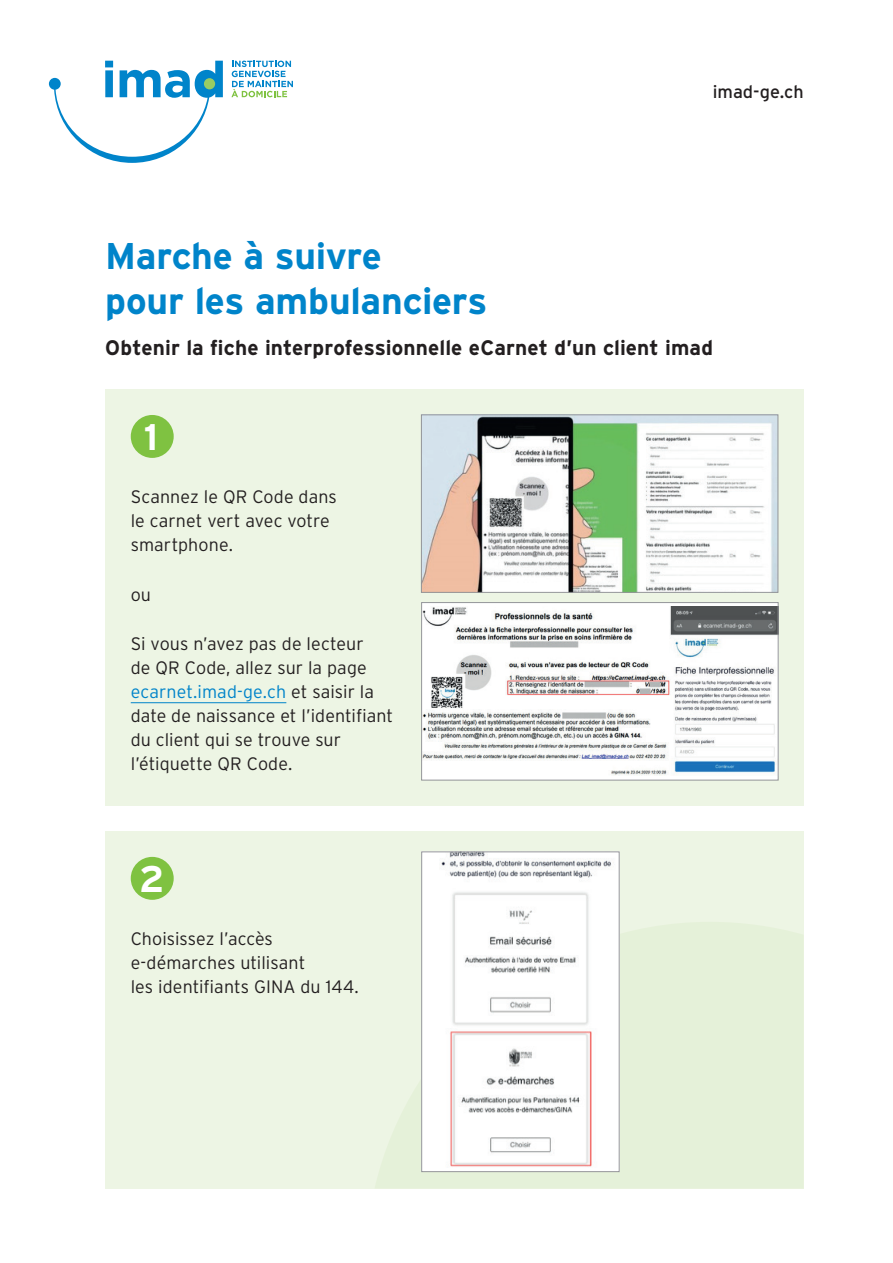
<style>
.page{position:relative;width:893px;height:1263px;background:#fff}
.page>*{position:absolute;margin:0;border:0;box-sizing:border-box;transform-origin:0 0}
.t1{font:700 37.2px/44.5px "Interstate";letter-spacing:-.005em;color:#0084ca}
.t2{font:700 37.05px "Interstate";color:#fff}
.t3{font:700 21px "Interstate";letter-spacing:.005em;color:#231f20}
.t4{font:300 18px/24px "Interstate";letter-spacing:.005em;color:#231f20}
.t5{font:18px "Interstate";letter-spacing:-.005em;color:#231f20}
.s1{color:#0084ca}
</style>
<div class="page">
<svg style="left:231px;top:61px;width:62px;height:36px"></svg>
<svg style="left:49px;top:61px;width:174px;height:102px"></svg>
<div style="left:204px;top:78px;width:11px;height:11px;background:#98cc63;border-radius:50%"></div>
<div style="left:105px;top:389px;width:699px;height:417px;background:#edf5e4"></div>
<hr style="left:131px;top:702px;width:155px;height:1px;background:#0084ca">
<div style="left:131px;top:415px;width:43px;height:43px;background:#7fc241;border-radius:50%"></div>
<div style="left:105px;top:831px;width:699px;height:357px;background:#edf5e4"></div>
<div style="left:131px;top:857px;width:43px;height:43px;background:#7fc241;border-radius:50%"></div>
<img style="left:423px;top:417px;width:353px;height:174px">
<div style="left:421px;top:415px;width:357px;height:178px;border:1px solid #939598"></div>
<div style="left:422px;top:602px;width:356px;height:178px;background:#fff"></div>
<img style="left:423px;top:607px;width:353px;height:169px">
<div style="left:421px;top:602px;width:357px;height:178px;border:1px solid #939598"></div>
<svg style="left:375px;top:922px;width:428px;height:266px;fill:#e5f1d9"></svg>
<img style="left:423px;top:853px;width:194px;height:317px">
<div style="left:421px;top:851px;width:198px;height:321px;border:1px solid #939598"></div>
<p class="t5" style="left:713px;top:81px;width:92px">imad-ge.ch</p>
<h1 class="t1" style="left:105px;top:233px;width:384px">Marche à suivre<br>pour les ambulanciers</h1>
<p class="t3" style="left:105px;top:335px;width:609px">Obtenir la fiche interprofessionnelle eCarnet d’un client imad</p>
<h2 class="t2" style="left:144px;top:415px;width:16px">1</h2>
<p class="t4" style="left:131px;top:485px;width:208px">Scannez le QR Code dans le carnet vert avec votre smartphone.</p>
<p class="t4" style="left:131px;top:582px;width:22px">ou</p>
<p class="t4" style="left:131px;top:632px;width:264px">Si vous n’avez pas de lecteur<br>de QR Code, allez sur la page <span class="s1">ecarnet.imad-ge.ch</span> et saisir la date de naissance et l’identifiant du client qui se trouve sur l’étiquette QR Code.</p>
<h2 class="t2" style="left:139px;top:856px;width:27px">2</h2>
<p class="t4" style="left:131px;top:926px;width:229px">Choisissez l’accès e-démarches utilisant<br>les identifiants GINA du 144.</p>
</div>
